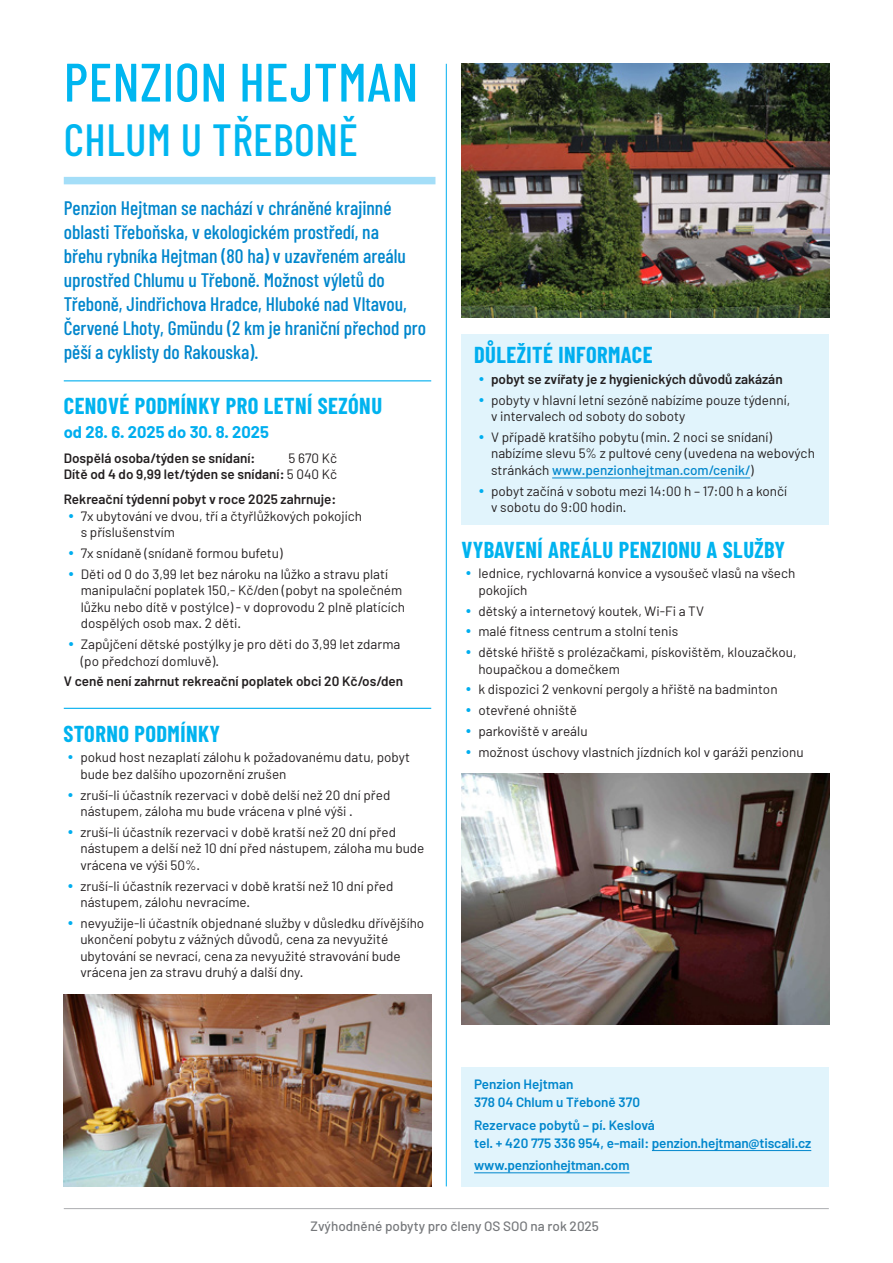
<style>
.page{position:relative;width:893px;height:1263px;background:#fff}
.page>*{position:absolute;margin:0;border:0;box-sizing:border-box;transform-origin:0 0}
.t1{font:500 54px "Barlow Condensed";letter-spacing:.01em;color:#00b6f0}
.t2{font:500 45px "Barlow Condensed";letter-spacing:.01em;color:#00b6f0}
.t3{font:700 22.5px "Barlow Condensed";letter-spacing:.02em;color:#00b3ef}
.t4{font:700 22.5px "Barlow Condensed";letter-spacing:.02em;color:#00aeef}
.t5{font:500 19.5px/24px "Barlow Condensed";color:#0086cc}
.t6{font:700 16.5px "Barlow";color:#00aeef}
.t7{font:13.5px/16.5px "Barlow";color:#231f20}
.t8{font:600 13.5px/16.5px "Barlow";color:#231f20;text-align:right}
.t9{font:600 13.5px/18px "Barlow";color:#0086cc}
.t10{font:500 13.5px "Barlow";color:#76787b}
.s1{font-weight:400}
.s2{font-weight:500;color:#0086cc}
</style>
<div class="page">
<hr style="left:64px;top:1208px;width:765px;height:1px;background:#acadb1">
<div style="left:461px;top:335px;width:368px;height:190px;background:#e1f4fc"></div>
<hr style="left:552px;top:478px;width:198px;height:1px;background:#0086cc">
<div style="left:461px;top:1067px;width:368px;height:119px;background:#e1f4fc"></div>
<hr style="left:652px;top:1150px;width:159px;height:1px;background:#0086cc">
<hr style="left:474px;top:1172px;width:155px;height:1px;background:#0086cc">
<img style="left:461px;top:64px;width:368px;height:254px">
<img style="left:461px;top:774px;width:368px;height:251px">
<img style="left:63px;top:994px;width:368px;height:192px">
<div style="left:64px;top:177px;width:371px;height:7px;background:#a4def8"></div>
<hr style="left:64px;top:380px;width:367px;height:1px;background:#00aeef">
<hr style="left:64px;top:708px;width:367px;height:1px;background:#00aeef">
<hr style="left:446px;top:64px;width:1px;height:1122px;background:#00aeef">
<h1 class="t1" style="left:64px;top:44px;width:356px">PENZION HEJTMAN</h1>
<h2 class="t2" style="left:64px;top:107px;width:295px">CHLUM U TŘEBONĚ</h2>
<p class="t5" style="left:64px;top:195px;width:364px">Penzion Hejtman se nachází v chráněné krajinné oblasti Třeboňska, v ekologickém prostředí, na<br>břehu rybníka Hejtman (80 ha) v uzavřeném areálu uprostřed Chlumu u Třeboně. Možnost výletů do Třeboně, Jindřichova Hradce, Hluboké nad Vltavou, Červené Lhoty, Gmündu (2 km je hraniční přechod pro pěší a cyklisty do Rakouska).</p>
<h3 class="t3" style="left:64px;top:390px;width:320px">CENOVÉ PODMÍNKY PRO LETNÍ SEZÓNU</h3>
<p class="t6" style="left:64px;top:422px;width:207px">od 28. 6. 2025 do 30. 8. 2025</p>
<p class="t8" style="left:64px;top:450px;width:193px">Dospělá osoba/týden se snídaní:</p>
<p class="t8" style="left:64px;top:450px;width:275px"><span class="s1">5 670 Kč<br></span>Dítě od 4 do 9,99 let/týden se snídaní: <span class="s1">5 040 Kč</span></p>
<p class="t8" style="left:64px;top:491px;width:274px">Rekreační týdenní pobyt v roce 2025 zahrnuje:</p>
<p class="t7" style="left:81px;top:507px;width:283px">7x ubytování ve dvou, tří a čtyřlůžkových pokojích s příslušenstvím</p>
<p class="t7" style="left:81px;top:543px;width:309px;line-height:20.7px">7x snídaně (snídaně formou bufetu)<br>Děti od 0 do 3,99 let bez nároku na lůžko a stravu platí</p>
<p class="t7" style="left:81px;top:582px;width:326px">manipulační poplatek 150,- Kč/den (pobyt na společném lůžku nebo dítě v postýlce) - v doprovodu 2 plně platících dospělých osob max. 2 děti.</p>
<p class="t7" style="left:81px;top:636px;width:321px">Zapůjčení dětské postýlky je pro děti do 3,99 let zdarma (po předchozí domluvě).</p>
<p class="t8" style="left:64px;top:673px;width:341px">V ceně není zahrnut rekreační poplatek obci 20 Kč/os/den</p>
<h3 class="t3" style="left:63px;top:717px;width:158px">STORNO PODMÍNKY</h3>
<p class="t7" style="left:80px;top:749px;width:331px">pokud host nezaplatí zálohu k požadovanému datu, pobyt bude bez dalšího upozornění zrušen</p>
<p class="t7" style="left:80px;top:786px;width:311px">zruší-li účastník rezervaci v době delší než 20 dní před nástupem, záloha mu bude vrácena v plné výši .</p>
<p class="t7" style="left:80px;top:823px;width:346px">zruší-li účastník rezervaci v době kratší než 20 dní před nástupem a delší než 10 dní před nástupem, záloha mu bude vrácena ve výši 50%.</p>
<p class="t7" style="left:80px;top:877px;width:315px">zruší-li účastník rezervaci v době kratší než 10 dní před nástupem, zálohu nevracíme.</p>
<p class="t7" style="left:80px;top:914px;width:345px">nevyužije-li účastník objednané služby v důsledku dřívějšího ukončení pobytu z vážných důvodů, cena za nevyužité ubytování se nevrací, cena za nevyužité stravování bude vrácena jen za stravu druhý a další dny.</p>
<h3 class="t4" style="left:474px;top:339px;width:180px">DŮLEŽITÉ INFORMACE</h3>
<p class="t8" style="left:491px;top:371px;width:293px">pobyt se zvířaty je z hygienických důvodů zakázán</p>
<p class="t7" style="left:491px;top:391px;width:301px">pobyty v hlavní letní sezóně nabízíme pouze týdenní, v intervalech od soboty do soboty</p>
<p class="t7" style="left:491px;top:428px;width:325px">V případě kratšího pobytu (min. 2 noci se snídaní) nabízíme slevu 5% z pultové ceny (uvedena na webových stránkách <span class="s2">www.penzionhejtman.com/cenik/</span>)</p>
<p class="t7" style="left:491px;top:482px;width:298px">pobyt začíná v sobotu mezi 14:00 h – 17:00 h a končí v sobotu do 9:00 hodin.</p>
<h3 class="t3" style="left:461px;top:534px;width:325px">VYBAVENÍ AREÁLU PENZIONU A SLUŽBY</h3>
<p class="t7" style="left:478px;top:565px;width:318px">lednice, rychlovarná konvice a vysoušeč vlasů na všech pokojích</p>
<p class="t7" style="left:478px;top:600px;width:320px;line-height:20.7px">dětský a internetový koutek, Wi-Fi a TV<br>malé fitness centrum a stolní tenis<br>dětské hřiště s prolézačkami, pískovištěm, klouzačkou,</p>
<p class="t7" style="left:478px;top:658px;width:327px;line-height:20.7px">houpačkou a domečkem<br>k dispozici 2 venkovní pergoly a hřiště na badminton otevřené ohniště<br>parkoviště v areálu<br>možnost úschovy vlastních jízdních kol v garáži penzionu</p>
<p class="t9" style="left:474px;top:1075px;width:167px">Penzion Hejtman<br>378 04 Chlum u Třeboně 370</p>
<p class="t9" style="left:474px;top:1115px;width:339px">Rezervace pobytů – pí. Keslová<br>tel. + 420 775 336 954, e-mail: penzion.hejtman@tiscali.cz</p>
<p class="t9" style="left:474px;top:1156px;width:157px">www.penzionhejtman.com</p>
<p class="t10" style="left:311px;top:1218px;width:290px">Zvýhodněné pobyty pro členy OS SOO na rok 2025</p>
</div>
